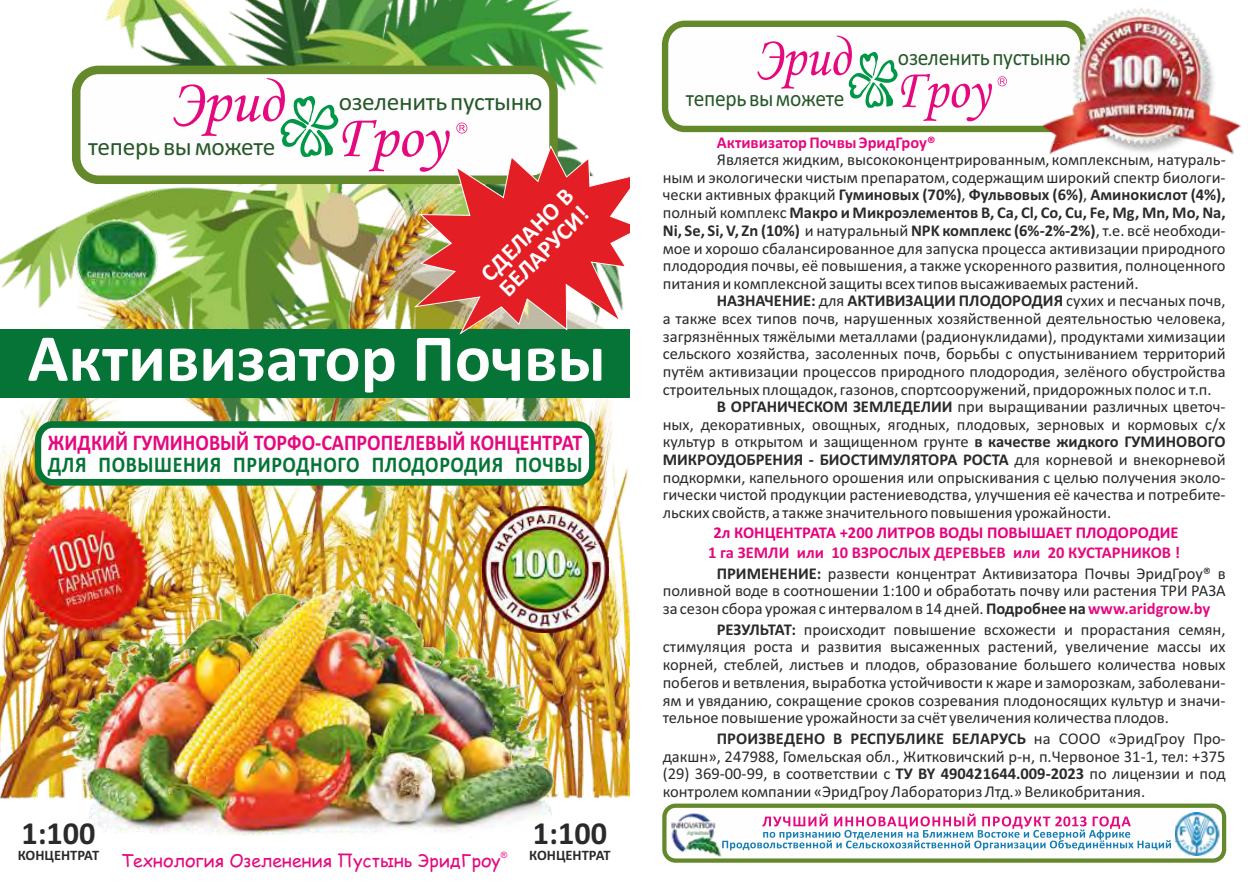
<style>
.page{position:relative;width:1259px;height:893px;background:#fff}
.page>*{position:absolute;margin:0;border:0;box-sizing:border-box;transform-origin:0 0}
.t1{font:700 67.5px "Calibri";color:#fefefe}
.t2{font:700 32.25px "Calibri";color:#2b2a29}
.t3{font:25.35px "Calibri";letter-spacing:-.01em;color:#265829}
.t4{font:700 24px/23.4px "Calibri";color:#fefefe}
.t5{font:23.25px "Calibri";letter-spacing:-.01em;color:#265829;scale:.93 1}
.t6{font:700 22.5px "Calibri";color:#e5097f;scale:.89 1}
.t7{font:700 22.5px "Calibri";letter-spacing:.03em;color:#057436;scale:.89 1}
.t8{font:17.7px "Comic Sans MS";color:#e5097f}
.t9{font:16.5px/17.7px "Calibri";color:#2b2a29;text-align:justify}
.t10{font:700 16.5px/20.1px "Calibri";color:#e5097f}
.t11{font:700 16.5px "Calibri";color:#2b2a29}
.t12{font:700 16.5px "Calibri";color:#e60080}
.t13{font:700 14.55px "Calibri";color:#2b2a29}
.t14{font:8.85px "Arial";color:#e5097f}
.s1{font-weight:700}
.s2{font-weight:400}
.s3{color:#2b2a29}
.s4{font-weight:400;color:#2b2a29}
.s5{font-weight:700;color:#e5097f}
</style>
<div class="page">
<img style="left:71px;top:0;width:533px;height:157px">
<img style="left:0;top:188px;width:629px;height:585px">
<img style="left:49px;top:551px;width:532px;height:287px">
<div style="left:0;top:330px;width:629px;height:68px;background:#057436"></div>
<div style="left:72px;top:66px;width:486px;height:118px;background:#fefefe;border:9px solid #63892b;border-radius:22px"></div>
<img style="left:21px;top:507px;width:125px;height:132px">
<img style="left:483px;top:507px;width:125px;height:125px">
<img style="left:73px;top:219px;width:86px;height:83px">
<svg style="left:33px;top:420px;width:564px;height:67px"></svg>
<img style="left:173px;top:78px;width:456px;height:257px">
<div style="left:662px;top:21px;width:424px;height:111px;background:#fefefe;border:6px solid #63892b;border-radius:21px"></div>
<svg style="left:757px;top:36px;width:250px;height:85px"></svg>
<svg style="left:662px;top:804px;width:564px;height:59px"></svg>
<img style="left:668px;top:812px;width:54px;height:46px">
<svg style="left:722px;top:814px;width:449px;height:36px"></svg>
<img style="left:1038px;top:7px;width:203px;height:148px">
<h3 class="t3" style="left:88px;top:136px;width:189px">теперь вы можете</h3>
<h3 class="t3" style="left:339px;top:91px;width:205px">озеленить пустыню</h3>
<h3 class="t4" style="left:478px;top:270px;width:122px;rotate:-45deg">СДЕЛАНО В<br>БЕЛАРУСИ!</h3>
<h1 class="t1" style="left:28px;top:330px;width:579px">Активизатор Почвы</h1>
<h3 class="t6" style="left:48px;top:433px;width:602px">ЖИДКИЙ ГУМИНОВЫЙ ТОРФО-САПРОПЕЛЕВЫЙ КОНЦЕНТРАТ</h3>
<h3 class="t7" style="left:48px;top:455px;width:602px">ДЛЯ ПОВЫШЕНИЯ ПРИРОДНОГО ПЛОДОРОДИЯ ПОЧВЫ</h3>
<h2 class="t2" style="left:21px;top:819px;width:76px">1:100</h2>
<p class="t13" style="left:18px;top:849px;width:83px">КОНЦЕНТРАТ</p>
<p class="t14" style="left:501px;top:852px;width:8px">®</p>
<p class="t8" style="left:121px;top:853px;width:381px">Технология Озеленения Пустынь ЭридГроу</p>
<h2 class="t2" style="left:533px;top:819px;width:76px">1:100</h2>
<p class="t13" style="left:529px;top:849px;width:83px">КОНЦЕНТРАТ</p>
<h3 class="t5" style="left:686px;top:88px;width:172px">теперь вы можете</h3>
<h3 class="t5" style="left:898px;top:47px;width:187px">озеленить пустыню</h3>
<p class="t10" style="left:717px;top:134px;width:220px">Активизатор Почвы ЭридГроу®</p>
<p class="t9" style="left:663px;top:152px;width:564px;text-indent:54px">Является жидким, высококонцентрированным, комплексным, натураль&shy;ным и экологически чистым препаратом, содержащим широкий спектр биологи&shy;чески активных фракций <span class="s1">Гуминовых (70%)</span>, <span class="s1">Фульвовых (6%)</span>, <span class="s1">Аминокислот (4%), </span>полный комплекс <span class="s1">Макро и Микроэлементов B, Ca, Cl, Co, Cu, Fe, Mg, Mn, Mo, Na, Ni, Se, Si, V, Zn (10%)</span> и натуральный <span class="s1">NPK комплекс (6%-2%-2%)</span>, т.е. всё необходи&shy;мое и хорошо сбалансированное для запуска процесса активизации природного плодородия почвы, её повышения, а также ускоренного развития, полноценного питания и комплексной защиты всех типов высаживаемых растений.</p>
<p class="t11" style="left:717px;top:294px;width:510px">НАЗНАЧЕНИЕ: <span class="s2">для</span> АКТИВИЗАЦИИ ПЛОДОРОДИЯ <span class="s2">сухих и песчаных почв,</span></p>
<p class="t9" style="left:663px;top:311px;width:564px">а также всех типов почв, нарушенных хозяйственной деятельностью человека,</p>
<p class="t9" style="left:663px;top:329px;width:564px">загрязнённых тяжёлыми металлами (радионуклидами), продуктами химизации</p>
<p class="t9" style="left:663px;top:346px;width:564px">сельского хозяйства, засоленных почв, борьбы с опустыниванием территорий</p>
<p class="t9" style="left:663px;top:364px;width:564px">путём активизации процессов природного плодородия, зелёного обустройства</p>
<p class="t9" style="left:663px;top:382px;width:550px">строительных площадок, газонов, спортсооружений, придорожных полос и т.п.</p>
<p class="t9" style="left:717px;top:399px;width:510px"><span class="s1">В ОРГАНИЧЕСКОМ ЗЕМЛЕДЕЛИИ</span> при выращивании различных цветоч-</p>
<p class="t9" style="left:663px;top:417px;width:564px">ных, декоративных, овощных, ягодных, плодовых, зерновых и кормовых с/х</p>
<p class="t9" style="left:663px;top:434px;width:564px">культур в открытом и защищенном грунте <span class="s1">в качестве жидкого ГУМИНОВОГО</span></p>
<p class="t11" style="left:663px;top:453px;width:564px">МИКРОУДОБРЕНИЯ - БИОСТИМУЛЯТОРА РОСТА <span class="s2">для корневой и внекорневой</span></p>
<p class="t9" style="left:663px;top:470px;width:564px">подкормки, капельного орошения или опрыскивания с целью получения эколо-</p>
<p class="t9" style="left:663px;top:487px;width:564px">гически чистой продукции растениеводства, улучшения её качества и потребите-</p>
<p class="t9" style="left:663px;top:505px;width:450px">льских свойств, а также значительного повышения урожайности.</p>
<p class="t12" style="left:713px;top:526px;width:466px">2л КОНЦЕНТРАТА +200 ЛИТРОВ ВОДЫ ПОВЫШАЕТ ПЛОДОРОДИЕ</p>
<p class="t10" style="left:717px;top:544px;width:510px;text-indent:-9px">1 га ЗЕМЛИ или 10 ВЗРОСЛЫХ ДЕРЕВЬЕВ или 20 КУСТАРНИКОВ !<br><span class="s3">ПРИМЕНЕНИЕ:</span> <span class="s4">развести концентрат Активизатора Почвы ЭридГроу® в</span></p>
<p class="t9" style="left:663px;top:583px;width:564px">поливной воде в соотношении 1:100 и обработать почву или растения ТРИ РАЗА за сезон сбора урожая с интервалом в 14 дней. <span class="s1">Подробнее на</span><span class="s5">www.aridgrow.by</span></p>
<p class="t9" style="left:663px;top:622px;width:564px;text-indent:54px"><span class="s1">РЕЗУЛЬТАТ:</span> происходит повышение всхожести и прорастания семян, стимуляция роста и развития высаженных растений, увеличение массы их корней, стеблей, листьев и плодов, образование большего количества новых побегов и ветвления, выработка устойчивости к жаре и заморозкам, заболевани&shy;ям и увяданию, сокращение сроков созревания плодоносящих культур и значи&shy;тельное повышение урожайности за счёт увеличения количества плодов.</p>
<p class="t9" style="left:662px;top:731px;width:564px;text-indent:54px"><span class="s1">ПРОИЗВЕДЕНО В РЕСПУБЛИКЕ БЕЛАРУСЬ</span> на СООО «ЭридГроу Про&shy;дакшн», 247988, Гомельская обл., Житковичский р-н, п.Червоное 31-1, тел: +375 (29) 369-00-99, в соответствии с <span class="s1">ТУ BY 490421644.009-2023</span> по лицензии и под контролем компании «ЭридГроу Лабораториз Лтд.» Великобритания.</p>
</div>
